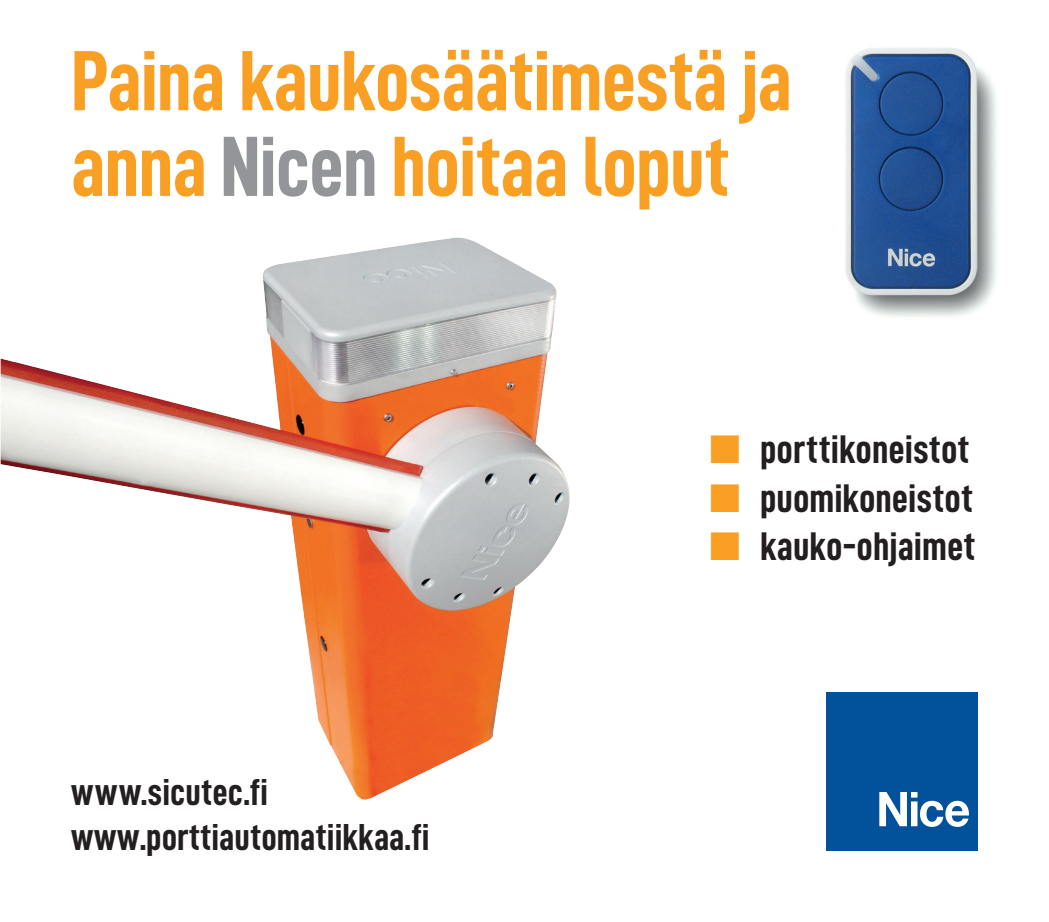
<style>
.page{position:relative;width:1049px;height:922px;background:#fff}
.page>*{position:absolute;margin:0;border:0;box-sizing:border-box;transform-origin:0 0}
.t1{font:85.75px/85.8px "D DIN Condensed Bold";letter-spacing:-.015em;color:#f9a024}
.t2{font:40px "D DIN Condensed Bold";color:#231f20}
.t3{font:37.75px/45.2px "D DIN Condensed Bold";color:#231f20}
.s1{color:#939598}
.s2{color:#f9a024}
</style>
<div class="page">
<div style="left:827px;top:692px;width:151px;height:158px;background:#01519b"></div>
<svg style="left:879px;top:792px;width:90px;height:34px"></svg>
<img style="left:845px;top:48px;width:152px;height:269px">
<img style="left:1px;top:237px;width:569px;height:562px">
<h1 class="t1" style="left:71px;top:36px;width:723px">Paina kaukosäätimestä ja anna <span class="s1">Nicen</span> hoitaa loput</h1>
<p class="t3" style="left:71px;top:768px;width:360px">www.sicutec.fi www.porttiautomatiikkaa.fi</p>
<p class="t2" style="left:710px;top:427px;width:261px"><span class="s2">■</span> porttikoneistot</p>
<p class="t2" style="left:710px;top:475px;width:265px"><span class="s2">■</span> puomikoneistot</p>
<p class="t2" style="left:710px;top:523px;width:267px"><span class="s2">■</span> kauko-ohjaimet</p>
</div>
